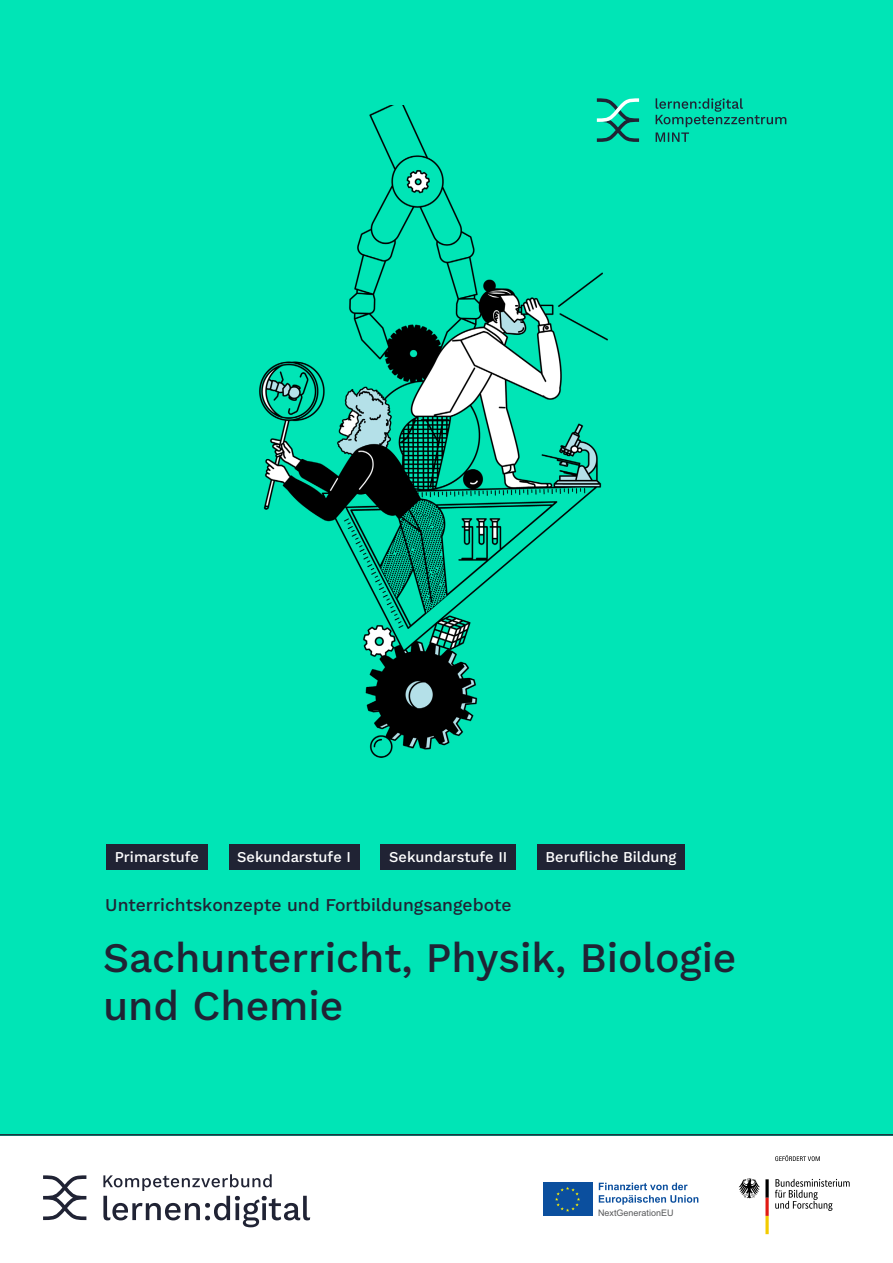
<style>
.page{position:relative;width:893px;height:1263px;background:#fff}
.page>*{position:absolute;margin:0;border:0;box-sizing:border-box;transform-origin:0 0}
.t1{font:42px/48px "Kantumruy Pro";color:#202334}
.t2{font:18px "Kantumruy Pro";color:#202334}
.t3{font:15px "Kantumruy Pro";color:#fff}
.t4{font:9px "Arial";color:#58595b}
</style>
<div class="page">
<div style="left:0;top:0;width:893px;height:1135px;background:#00e5b6"></div>
<svg style="left:775px;top:1179px;width:75px;height:32px"></svg>
<svg style="left:739px;top:1178px;width:30px;height:56px"></svg>
<svg style="left:775px;top:1155px;width:45px;height:6px"></svg>
<svg style="left:543px;top:1182px;width:50px;height:1px"></svg>
<div style="left:543px;top:1183px;width:50px;height:33px;background:#0b4f9e"></div>
<svg style="left:555px;top:1187px;width:25px;height:25px"></svg>
<svg style="left:599px;top:1183px;width:99px;height:22px"></svg>
<svg style="left:43px;top:1175px;width:43px;height:45px"></svg>
<svg style="left:103px;top:1174px;width:207px;height:53px"></svg>
<hr style="left:0;top:1134px;width:893px;height:1px;background:#202334">
<div style="left:229px;top:844px;width:130px;height:26px;background:#202334"></div>
<div style="left:381px;top:844px;width:135px;height:26px;background:#202334"></div>
<div style="left:106px;top:844px;width:102px;height:26px;background:#202334"></div>
<div style="left:537px;top:844px;width:148px;height:26px;background:#202334"></div>
<svg style="left:656px;top:98px;width:130px;height:44px"></svg>
<svg style="left:597px;top:98px;width:42px;height:7px"></svg>
<img style="left:259px;top:105px;width:381px;height:653px">
<p class="t3" style="left:115px;top:848px;width:86px">Primarstufe</p>
<p class="t3" style="left:237px;top:848px;width:115px">Sekundarstufe I</p>
<p class="t3" style="left:389px;top:848px;width:120px">Sekundarstufe II</p>
<p class="t3" style="left:546px;top:848px;width:132px">Berufliche Bildung</p>
<p class="t2" style="left:105px;top:894px;width:408px">Unterrichtskonzepte und Fortbildungsangebote</p>
<h1 class="t1" style="left:103px;top:937px;width:635px">Sachunterricht, Physik, Biologie und Chemie</h1>
<p class="t4" style="left:598px;top:1207px;width:77px">NextGenerationEU</p>
</div>
